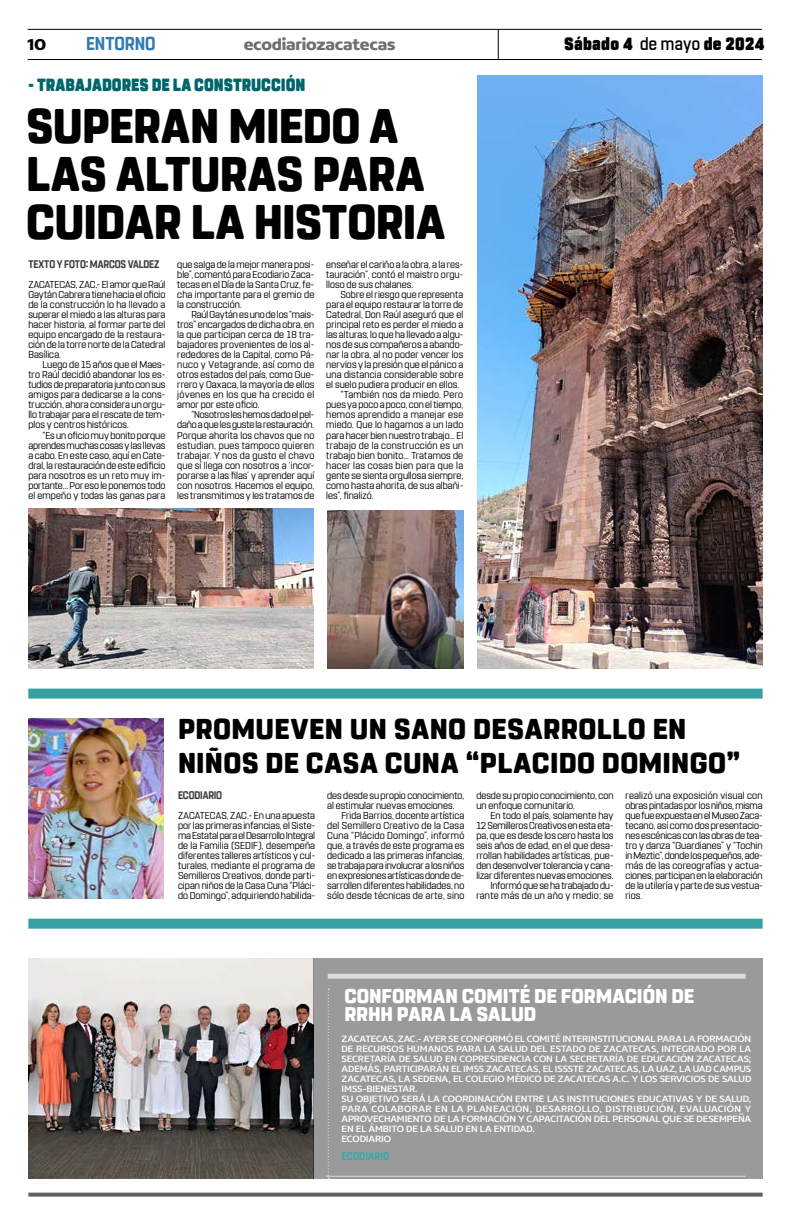
<style>
.page{position:relative;width:791px;height:1225px;background:#fff}
.page>*{position:absolute;margin:0;border:0;box-sizing:border-box;transform-origin:0 0}
._1_2_cabeza_nota_secundaria{font:800 48.4px/48px "Rohn Rounded";letter-spacing:-.01em;color:#000;scale:.95 1}
._1_2_cabeza_nota_secundaria-2{font:800 28.6px/34px "Rohn Rounded";letter-spacing:.015em;color:#000}
._1_2_cabeza_nota_secundaria-3{font:800 19.8px "Rohn Rounded";letter-spacing:-.005em;color:#fff}
._3_1_cuerpo_texto{font:700 18.6px "Rohn Rounded";letter-spacing:-.005em;color:#327ab3;scale:.91 1}
._3_0_cuerpo_texto_1er_parrafo{font:900 17.6px "Rohn Rounded";color:#00666c;scale:.87 1}
._3_1_cuerpo_texto-2{font:900 17.6px "Rohn Rounded";letter-spacing:.02em;color:#000;scale:.91 1}
._3_1_cuerpo_texto-3{font:700 16.9px "Concord";letter-spacing:-.01em;color:#706f6f}
._3_1_cuerpo_texto-4{font:700 16.9px "Concord";color:#000}
._3_0_cuerpo_texto_1er_parrafo-2{font:700 11px "Rohn Rounded";letter-spacing:-.01em;color:#3d3d3d;scale:.87 1}
._3_1_cuerpo_texto-5{font:700 11px "Rohn Rounded";letter-spacing:.005em;color:#3ba8a6;scale:.91 1}
._3_0_cuerpo_texto_1er_parrafo-3{font:10px/10px "Rohn Rounded";letter-spacing:.005em;color:#000;text-align:justify}
._3_1_cuerpo_texto-6{font:10px/10px "Concord";letter-spacing:-.015em;color:#fff;text-align:justify}
.s1{font-weight:500}
</style>
<div class="page">
<hr style="left:28px;top:29px;width:734px;height:1px;background:#000">
<hr style="left:28px;top:59px;width:734px;height:1px;background:#000">
<hr style="left:498px;top:29px;width:1px;height:31px;background:#000">
<div style="left:28px;top:688px;width:735px;height:10px;background:#36a1a1"></div>
<img style="left:28px;top:718px;width:136px;height:180px">
<svg style="left:28px;top:1192px;width:735px;height:4px;background:#7a7a7a"></svg>
<img style="left:28px;top:508px;width:286px;height:160px">
<img style="left:328px;top:511px;width:135px;height:157px">
<img style="left:477px;top:75px;width:286px;height:593px">
<img style="left:28px;top:958px;width:286px;height:220px">
<div style="left:314px;top:958px;width:449px;height:220px;background:#9a9a9a"></div>
<svg style="left:328px;top:988px;width:1px;height:190px"></svg>
<div style="left:28px;top:918px;width:735px;height:10px;background:#36a1a1"></div>
<div style="left:328px;top:973px;width:418px;height:5px;background:#d6dee3"></div>
<hr style="left:326px;top:1175px;width:420px;height:1px;background:#d6dee3">
<p class="_3_1_cuerpo_texto-4" style="left:28px;top:34px;width:20px">10</p>
<p class="_3_1_cuerpo_texto" style="left:86px;top:33px;width:78px">ENTORNO</p>
<p class="_3_1_cuerpo_texto-3" style="left:244px;top:34px;width:153px">ecodiariozacatecas</p>
<p class="_3_1_cuerpo_texto-2" style="left:564px;top:34px;width:222px">Sábado 4 <span class="s1">de mayo</span> de 2024</p>
<p class="_3_0_cuerpo_texto_1er_parrafo" style="left:28px;top:75px;width:320px">- TRABAJADORES DE LA CONSTRUCCIÓN</p>
<p class="_1_2_cabeza_nota_secundaria" style="left:26px;top:103px;width:442px">SUPERAN MIEDO A<br>LAS ALTURAS PARA<br>CUIDAR LA HISTORIA</p>
<p class="_3_0_cuerpo_texto_1er_parrafo-2" style="left:28px;top:258px;width:152px">TEXTO Y FOTO: MARCOS VALDEZ</p>
<p class="_3_0_cuerpo_texto_1er_parrafo-3" style="left:28px;top:280px;width:138px">ZACATECAS, ZAC.- El amor que Raúl Gaytán Cabrera tiene hacia el oficio de la construcción lo ha llevado a superar el miedo a las alturas para hacer historia, al formar parte del equipo encargado de la restaura&shy;ción de la torre norte de la Catedral Basílica.</p>
<p class="_3_0_cuerpo_texto_1er_parrafo-3" style="left:28px;top:360px;width:138px;text-indent:14px">Luego de 15 años que el Maes&shy;tro Raúl decidió abandonar los es&shy;tudios de preparatoria junto con sus amigos para dedicarse a la cons&shy;trucción, ahora considera un orgu&shy;llo trabajar para el rescate de tem&shy;plos y centros históricos.</p>
<p class="_3_0_cuerpo_texto_1er_parrafo-3" style="left:28px;top:430px;width:138px;text-indent:14px">“Es un oficio muy bonito porque aprendes muchas cosas y las llevas a cabo. En este caso, aquí en Cate&shy;dral, la restauración de este edificio para nosotros es un reto muy im&shy;portante… Por eso le ponemos todo el empeño y todas las ganas para</p>
<p class="_3_0_cuerpo_texto_1er_parrafo-3" style="left:177px;top:260px;width:138px">que salga de la mejor manera posi&shy;ble”, comentó para Ecodiario Zaca&shy;tecas en el Día de la Santa Cruz, fe&shy;cha importante para el gremio de la construcción.</p>
<p class="_3_0_cuerpo_texto_1er_parrafo-3" style="left:177px;top:310px;width:138px;text-indent:14px">Raúl Gaytán es uno de los “mais&shy;tros” encargados de dicha obra, en la que participan cerca de 18 tra&shy;bajadores provenientes de los al&shy;rededores de la Capital, como Pá&shy;nuco y Vetagrande, así como de otros estados del país, como Gue&shy;rrero y Oaxaca, la mayoría de ellos jóvenes en los que ha crecido el amor por este oficio.</p>
<p class="_3_0_cuerpo_texto_1er_parrafo-3" style="left:177px;top:410px;width:138px;text-indent:14px">“Nosotros les hemos dado el pel&shy;daño a que les guste la restauración.<br>Porque ahorita los chavos que no estudian, pues tampoco quieren trabajar. Y nos da gusto el chavo que sí llega con nosotros a ‘incor&shy;porarse a las filas’ y aprender aquí con nosotros. Hacemos el equipo, les transmitimos y les tratamos de</p>
<p class="_3_0_cuerpo_texto_1er_parrafo-3" style="left:326px;top:260px;width:138px">enseñar el cariño a la obra, a la res&shy;tauración”, contó el maistro orgu&shy;lloso de sus chalanes.</p>
<p class="_3_0_cuerpo_texto_1er_parrafo-3" style="left:326px;top:290px;width:138px;text-indent:14px">Sobre el riesgo que representa para el equipo restaurar la torre de Catedral, Don Raúl aseguró que el principal reto es perder el miedo a las alturas, lo que ha llevado a algu&shy;nos de sus compañeros a abando&shy;nar la obra, al no poder vencer los nervios y la presión que el pánico a una distancia considerable sobre el suelo pudiera producir en ellos.</p>
<p class="_3_0_cuerpo_texto_1er_parrafo-3" style="left:326px;top:390px;width:138px;text-indent:14px">“También nos da miedo. Pero pues ya poco a poco, con el tiempo, hemos aprendido a manejar ese miedo. Que lo hagamos a un lado para hacer bien nuestro trabajo… El trabajo de la construcción es un trabajo bien bonito… Tratamos de hacer las cosas bien para que la gente se sienta orgullosa siempre, como hasta ahorita, de sus albañi&shy;les”, finalizó.</p>
<p class="_1_2_cabeza_nota_secundaria-2" style="left:178px;top:712px;width:564px">PROMUEVEN UN SANO DESARROLLO EN<br>NIÑOS DE CASA CUNA “PLACIDO DOMINGO”</p>
<p class="_3_0_cuerpo_texto_1er_parrafo-2" style="left:178px;top:788px;width:52px">ECODIARIO</p>
<p class="_3_0_cuerpo_texto_1er_parrafo-3" style="left:178px;top:810px;width:139px">ZACATECAS, ZAC.- En una apuesta por las primeras infancias, el Siste&shy;ma Estatal para el Desarrollo Integral de la Familia (SEDIF), desempeña diferentes talleres artísticos y cul&shy;turales, mediante el programa de Semilleros Creativos, donde parti&shy;cipan niños de la Casa Cuna “Pláci&shy;do Domingo”, adquiriendo habilida-</p>
<p class="_3_0_cuerpo_texto_1er_parrafo-3" style="left:625px;top:790px;width:139px">realizó una exposición visual con obras pintadas por los niños, misma que fue expuesta en el Museo Zaca&shy;tecano, así como dos presentacio&shy;nes escénicas con las obras de tea&shy;tro y danza “Guardianes” y “Tochin in Meztic”, donde los pequeños, ade&shy;más de las coreografías y actua&shy;ciones, participan en la elaboración de la utilería y parte de sus vestua&shy;rios.</p>
<p class="_3_0_cuerpo_texto_1er_parrafo-3" style="left:327px;top:790px;width:139px">des desde su propio conocimiento, al estimular nuevas emociones.</p>
<p class="_3_0_cuerpo_texto_1er_parrafo-3" style="left:327px;top:810px;width:139px;text-indent:14px">Frida Barrios, docente artística del Semillero Creativo de la Casa Cuna “Plácido Domingo”, informó que, a través de este programa es dedicado a las primeras infancias, se trabaja para involucrar a los niños en expresiones artísticas donde de&shy;sarrollen diferentes habilidades, no sólo desde técnicas de arte, sino</p>
<p class="_3_0_cuerpo_texto_1er_parrafo-3" style="left:476px;top:790px;width:139px">desde su propio conocimiento, con un enfoque comunitario.</p>
<p class="_3_0_cuerpo_texto_1er_parrafo-3" style="left:476px;top:810px;width:139px;text-indent:14px">En todo el país, solamente hay 12 Semilleros Creativos en esta eta&shy;pa, que es desde los cero hasta los seis años de edad, en el que desa&shy;rrollan habilidades artísticas, pue&shy;den desenvolver tolerancia y cana&shy;lizar diferentes nuevas emociones.</p>
<p class="_3_0_cuerpo_texto_1er_parrafo-3" style="left:476px;top:880px;width:139px;text-align:right">Informó que se ha trabajado du&shy;rante más de un año y medio; se</p>
<p class="_1_2_cabeza_nota_secundaria-3" style="left:344px;top:984px;width:351px">CONFORMAN COMITÉ DE FORMACIÓN DE</p>
<p class="_1_2_cabeza_nota_secundaria-3" style="left:344px;top:1002px;width:193px">RRHH PARA LA SALUD</p>
<p class="_3_1_cuerpo_texto-6" style="left:342px;top:1034px;width:411px">ZACATECAS, ZAC.- AYER SE CONFORMÓ EL COMITÉ INTERINSTITUCIONAL PARA LA FORMACIÓN DE RECURSOS HUMANOS PARA LA SALUD DEL ESTADO DE ZACATECAS, INTEGRADO POR LA SECRETARÍA DE SALUD EN COPRESIDENCIA CON LA SECRETARÍA DE EDUCACIÓN ZACATECAS; ADEMÁS, PARTICIPARÁN EL IMSS ZACATECAS, EL ISSSTE ZACATECAS, LA UAZ, LA UAD CAMPUS ZACATECAS, LA SEDENA, EL COLEGIO MÉDICO DE ZACATECAS A.C. Y LOS SERVICIOS DE SALUD IMSS-BIENESTAR.</p>
<p class="_3_1_cuerpo_texto-6" style="left:342px;top:1094px;width:411px">SU OBJETIVO SERÁ LA COORDINACIÓN ENTRE LAS INSTITUCIONES EDUCATIVAS Y DE SALUD, PARA COLABORAR EN LA PLANEACIÓN, DESARROLLO, DISTRIBUCIÓN, EVALUACIÓN Y APROVECHAMIENTO DE LA FORMACIÓN Y CAPACITACIÓN DEL PERSONAL QUE SE DESEMPEÑA EN EL ÁMBITO DE LA SALUD EN LA ENTIDAD.</p>
<p class="_3_1_cuerpo_texto-6" style="left:342px;top:1134px;width:51px">ECODIARIO</p>
<p class="_3_1_cuerpo_texto-5" style="left:342px;top:1150px;width:54px">ECODIARIO</p>
</div>
